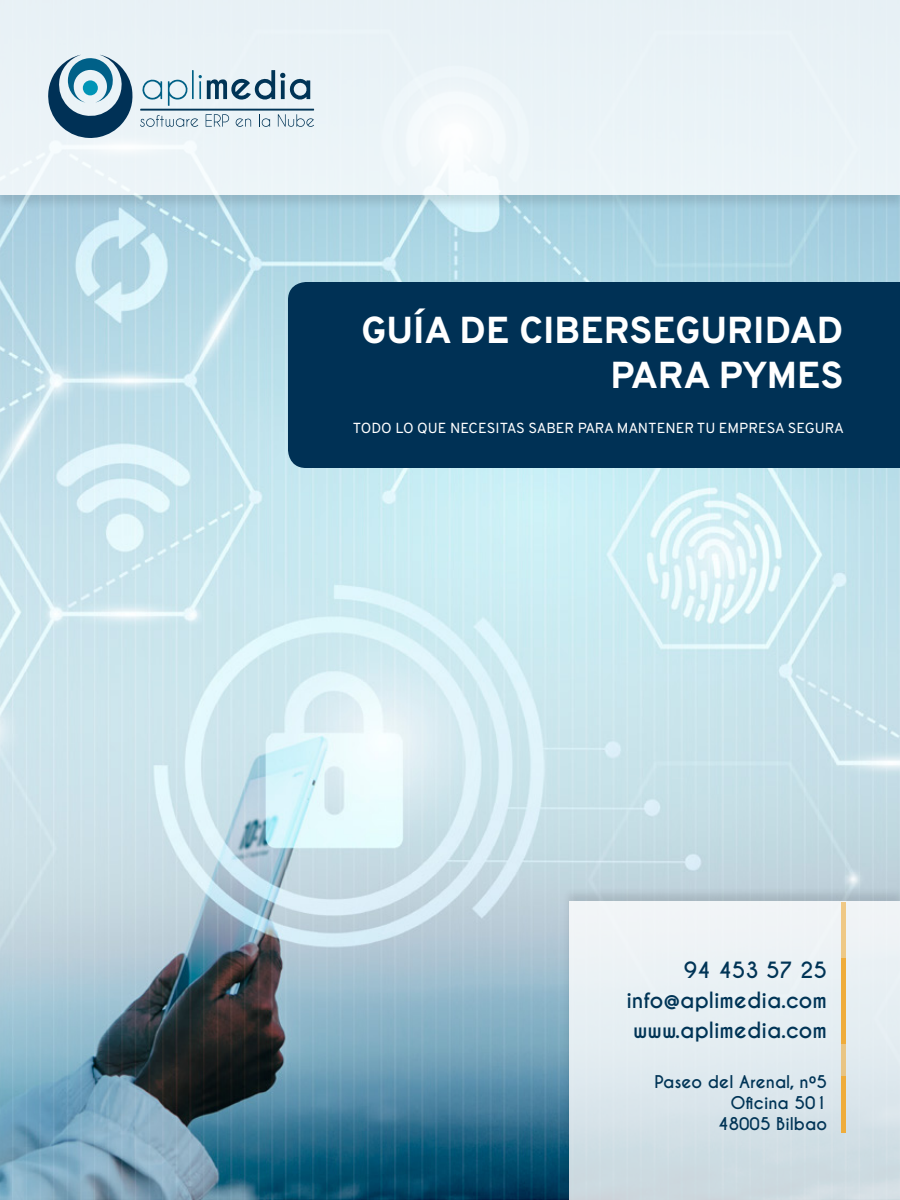
<style>
.page{position:relative;width:900px;height:1200px;background:#fff}
.page>*{position:absolute;margin:0;border:0;box-sizing:border-box;transform-origin:0 0}
.t1{font:800 37.5px/45px "Overpass";color:#fff;text-align:right}
.t2{font:700 21px/30px "Caviar Dreams";color:#003456;text-align:right}
.t3{font:700 16.5px/21px "Caviar Dreams";color:#003456;text-align:right}
.t4{font:14.55px "Overpass";color:#fff}
.s1{font-family:"Overpass"}
</style>
<div class="page">
<img style="left:0;top:211px;width:900px;height:989px">
<div style="left:0;top:0;width:900px;height:211px;background:#000;opacity:.14"></div>
<div style="left:0;top:0;width:900px;height:195px;background:#eaf3f7"></div>
<svg style="left:48px;top:55px;width:85px;height:83px"></svg>
<div style="left:83px;top:80px;width:15px;height:15px;background:#0094b6;border-radius:50%"></div>
<svg style="left:140px;top:70px;width:174px;height:57px"></svg>
<div style="left:561px;top:886px;width:339px;height:314px;background:#000;opacity:.14"></div>
<div style="left:569px;top:902px;width:331px;height:298px;background:linear-gradient(to bottom,#f5f9fb,#cbdae1)"></div>
<div style="left:841px;top:902px;width:5px;height:56px;background:#efc885"></div>
<div style="left:841px;top:958px;width:5px;height:86px;background:#efac3b"></div>
<div style="left:841px;top:1044px;width:5px;height:32px;background:#e9c483"></div>
<div style="left:841px;top:1076px;width:5px;height:56px;background:#efac3b"></div>
<div style="left:288px;top:282px;width:612px;height:186px;background:#003155"></div>
<h1 class="t1" style="left:361px;top:308px;width:484px">GUÍA DE CIBERSEGURIDAD<br>PARA PYMES</h1>
<p class="t4" style="left:353px;top:417px;width:493px">TODO LO QUE NECESITAS SABER PARA MANTENER TU EMPRESA SEGURA</p>
<h2 class="t2" style="left:626px;top:955px;width:202px">94 453 57 25 info@aplimedia.com www.aplimedia.com</h2>
<p class="t3" style="left:655px;top:1072px;width:174px">Paseo del Arenal, n<span class="s1">º</span>5<br>Oficina 501<br>48005 Bilbao</p>
</div>
